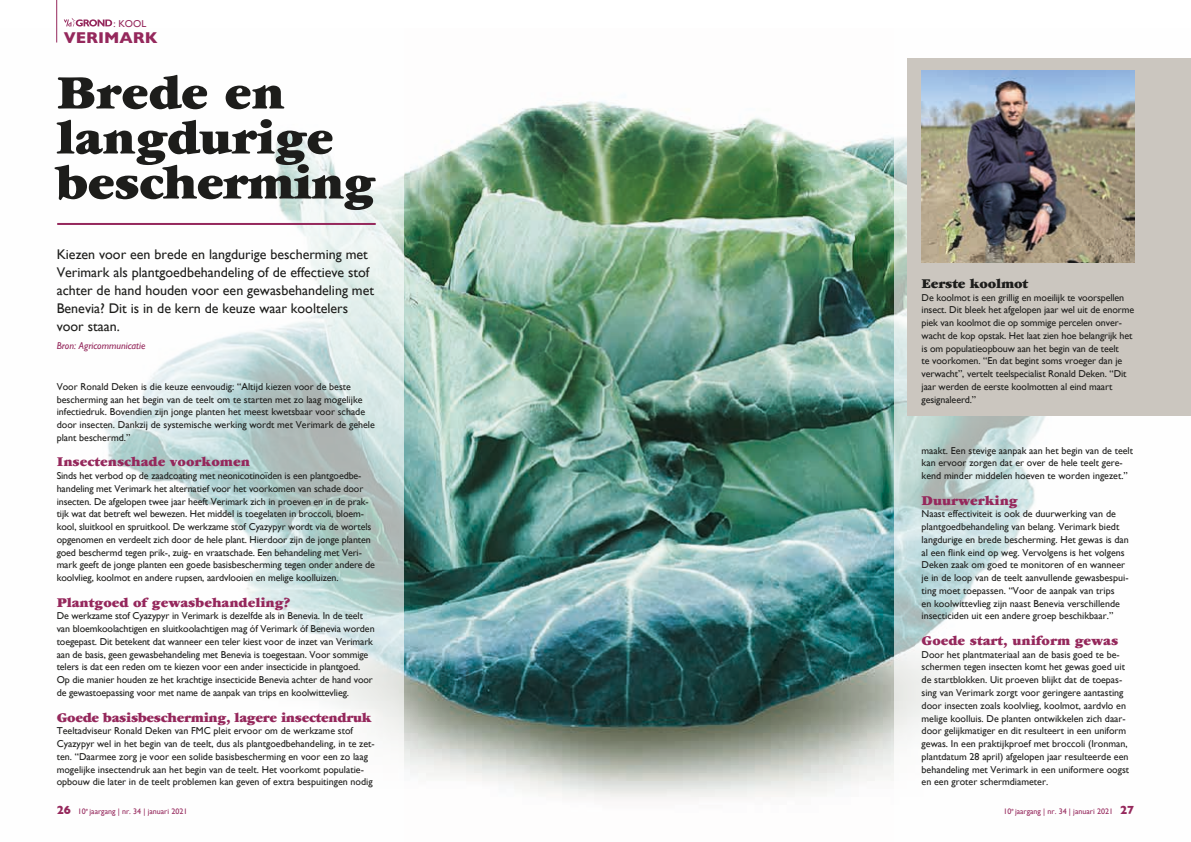
<style>
.page{position:relative;width:1191px;height:842px;background:#fff}
.page>*{position:absolute;margin:0;border:0;box-sizing:border-box;transform-origin:0 0}
.t1{font:900 50px/45px "Garamond";color:#1d1d1b}
.t2{font:700 16px "Gill Sans";color:#95285c}
.t3{font:14px/18px "Gill Sans";color:#1d1d1b}
.t4{font:900 14px "Garamond";color:#95285c}
.t5{font:900 14px "Garamond";letter-spacing:-.02em;color:#95285c}
.t6{font:900 14px "Garamond";letter-spacing:-.01em;color:#1d1d1b}
.t7{font:10px/12.8px "Gill Sans";color:#1d1d1b}
.t8{font:italic 10px "Gill Sans";color:#95285c}
.t9{font:10px "Gill Sans";color:#95285c}
.t10{font:8px "Gill Sans";color:#95285c}
.s1{font-weight:700;font-size:12px}
</style>
<div class="page">
<img style="left:57px;top:28px;width:1134px;height:771px">
<hr style="left:57px;top:223px;width:319px;height:2px;background:#95285c">
<div style="left:907px;top:58px;width:284px;height:357px;background:#cbc6bf"></div>
<img style="left:921px;top:71px;width:213px;height:191px">
<hr style="left:56px;top:0;width:1px;height:43px;background:#95285c">
<svg style="left:64px;top:18px;width:48px;height:9px"></svg>
<p class="t9" style="left:113px;top:17px;width:34px">: KOOL</p>
<h2 class="t2" style="left:64px;top:24px;width:95px">VERIMARK</h2>
<h1 class="t1" style="left:57px;top:70px;width:320px">Brede en langdurige bescherming</h1>
<h3 class="t3" style="left:57px;top:245px;width:319px">Kiezen voor een brede en langdurige bescherming met Verimark als plantgoedbehandeling of de effectieve stof achter de hand houden voor een gewasbehandeling met Benevia? Dit is in de kern de keuze waar kooltelers voor staan.</h3>
<p class="t8" style="left:57px;top:340px;width:90px">Bron: Agricommunicatie</p>
<p class="t7" style="left:57px;top:380px;width:320px">Voor Ronald Deken is die keuze eenvoudig: “Altijd kiezen voor de beste bescherming aan het begin van de teelt om te starten met zo laag mogelijke infectiedruk. Bovendien zijn jonge planten het meest kwetsbaar voor schade door insecten. Dankzij de systemische werking wordt met Verimark de gehele plant beschermd.”</p>
<h3 class="t4" style="left:57px;top:454px;width:195px">Insectenschade voorkomen</h3>
<p class="t7" style="left:57px;top:469px;width:320px">Sinds het verbod op de zaadcoating met neonicotinoïden is een plantgoedbe&shy;handeling met Verimark het alternatief voor het voorkomen van schade door insecten. De afgelopen twee jaar heeft Verimark zich in proeven en in de prak&shy;tijk wat dat betreft wel bewezen. Het middel is toegelaten in broccoli, bloem&shy;kool, sluitkool en spruitkool. De werkzame stof Cyazypyr wordt via de wortels opgenomen en verdeelt zich door de hele plant. Hierdoor zijn de jonge planten goed beschermd tegen prik-, zuig- en vraatschade. Een behandeling met Veri&shy;mark geeft de jonge planten een goede basisbescherming tegen onder andere de koolvlieg, koolmot en andere rupsen, aardvlooien en melige koolluizen.</p>
<h3 class="t4" style="left:57px;top:595px;width:235px">Plantgoed of gewasbehandeling?</h3>
<p class="t7" style="left:57px;top:609px;width:319px">De werkzame stof Cyazypyr in Verimark is dezelfde als in Benevia. In de teelt van bloemkoolachtigen en sluitkoolachtigen mag óf Verimark óf Benevia worden toegepast. Dit betekent dat wanneer een teler kiest voor de inzet van Verimark aan de basis, geen gewasbehandeling met Benevia is toegestaan. Voor sommige telers is dat een reden om te kiezen voor een ander insecticide in plantgoed.<br>Op die manier houden ze het krachtige insecticide Benevia achter de hand voor de gewastoepassing voor met name de aanpak van trips en koolwittevlieg.</p>
<h3 class="t5" style="left:57px;top:709px;width:316px">Goede basisbescherming, lagere insectendruk</h3>
<p class="t7" style="left:57px;top:724px;width:319px">Teeltadviseur Ronald Deken van FMC pleit ervoor om de werkzame stof Cyazypyr wel in het begin van de teelt, dus als plantgoedbehandeling, in te zet&shy;ten. “Daarmee zorg je voor een solide basisbescherming en voor een zo laag mogelijke insectendruk aan het begin van de teelt. Het voorkomt populatie&shy;opbouw die later in de teelt problemen kan geven of extra bespuitingen nodig</p>
<h3 class="t6" style="left:921px;top:276px;width:108px">Eerste koolmot</h3>
<p class="t7" style="left:921px;top:291px;width:214px">De koolmot is een grillig en moeilijk te voorspellen insect. Dit bleek het afgelopen jaar wel uit de enorme piek van koolmot die op sommige percelen onver&shy;wacht de kop opstak. Het laat zien hoe belangrijk het is om populatieopbouw aan het begin van de teelt<br>te voorkomen. “En dat begint soms vroeger dan je verwacht”, vertelt teelspecialist Ronald Deken. “Dit jaar werden de eerste koolmotten al eind maart gesignaleerd.”</p>
<p class="t7" style="left:921px;top:444px;width:213px">maakt. Een stevige aanpak aan het begin van de teelt kan ervoor zorgen dat er over de hele teelt gere&shy;kend minder middelen hoeven te worden ingezet.”</p>
<h3 class="t4" style="left:921px;top:493px;width:98px">Duurwerking</h3>
<p class="t7" style="left:921px;top:507px;width:209px">Naast effectiviteit is ook de duurwerking van de plantgoedbehandeling van belang. Verimark biedt langdurige en brede bescherming. Het gewas is dan al een flink eind op weg. Vervolgens is het volgens Deken zaak om goed te monitoren of en wanneer je in de loop van de teelt aanvullende gewasbespui&shy;ting moet toepassen. “Voor de aanpak van trips<br>en koolwittevlieg zijn naast Benevia verschillende insecticiden uit een andere groep beschikbaar.”</p>
<h3 class="t4" style="left:921px;top:633px;width:198px">Goede start, uniform gewas</h3>
<p class="t7" style="left:921px;top:648px;width:209px">Door het plantmateriaal aan de basis goed te be&shy;schermen tegen insecten komt het gewas goed uit de startblokken. Uit proeven blijkt dat de toepas&shy;sing van Verimark zorgt voor geringere aantasting door insecten zoals koolvlieg, koolmot, aardvlo en melige koolluis. De planten ontwikkelen zich daar&shy;door gelijkmatiger en dit resulteert in een uniform gewas. In een praktijkproef met broccoli (Ironman, plantdatum 28 april) afgelopen jaar resulteerde een behandeling met Verimark in een uniformere oogst en een groter schermdiameter.</p>
<p class="t10" style="left:57px;top:806px;width:132px"><span class="s1">26</span> 10<sup>e</sup> jaargang | nr. 34 | januari 2021</p>
<p class="t10" style="left:1003px;top:806px;width:132px">10<sup>e</sup> jaargang | nr. 34 | januari 2021 <span class="s1">27</span></p>
</div>
